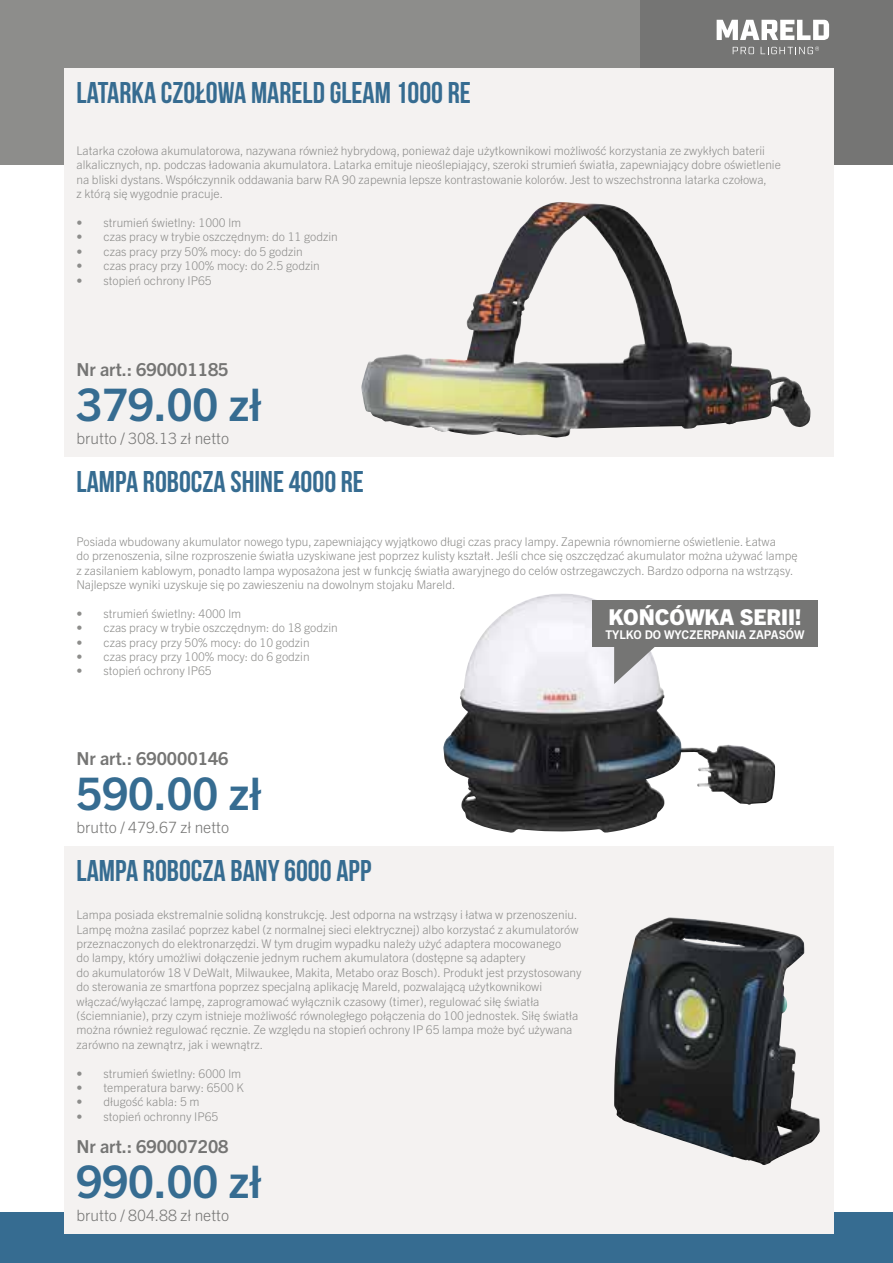
<style>
.page{position:relative;width:893px;height:1263px;background:#fff}
.page>*{position:absolute;margin:0;border:0;box-sizing:border-box;transform-origin:0 0}
.t1{font:700 45px "Trade Gothic Next LT Pro";color:#366c91}
.t2{font:700 30px "Bebas Neue";color:#366c91}
.t3{font:800 21.9px "Trade Gothic Next LT Pro";color:#fff}
.t4{font:700 17.85px "Trade Gothic Next LT Pro";color:#757574}
.t5{font:300 15.6px "Trade Gothic Next LT Pro";color:#757574}
.t6{font:300 12px/14.4px "Trade Gothic Next LT Pro";color:#8d8d8b}
.t7{font:700 12px "Trade Gothic Next LT Pro";color:#fff}
</style>
<div class="page">
<div style="left:0;top:1212px;width:893px;height:51px;background:#366c91"></div>
<div style="left:0;top:0;width:640px;height:164px;background:#8d8d8b"></div>
<div style="left:640px;top:0;width:253px;height:164px;background:#757574"></div>
<div style="left:64px;top:69px;width:769px;height:388px;background:#f4f2f1"></div>
<div style="left:64px;top:845px;width:769px;height:389px;background:#f4f2f1"></div>
<img style="left:361px;top:202px;width:449px;height:235px">
<img style="left:443px;top:597px;width:332px;height:236px">
<img style="left:614px;top:917px;width:206px;height:248px">
<div style="left:592px;top:600px;width:226px;height:47px;background:#757574"></div>
<svg style="left:614px;top:647px;width:43px;height:37px;background:#b1b1b3"></svg>
<svg style="left:733px;top:47px;width:21px;height:7px"></svg>
<svg style="left:761px;top:47px;width:58px;height:7px"></svg>
<svg style="left:717px;top:20px;width:112px;height:20px"></svg>
<h2 class="t2" style="left:77px;top:76px;width:396px">LATARKA CZOŁOWA MARELD GLEAM 1000 RE</h2>
<p class="t6" style="left:77px;top:143px;width:706px">Latarka czołowa akumulatorowa, nazywana również hybrydową, ponieważ daje użytkownikowi możliwość korzystania ze zwykłych baterii alkalicznych, np. podczas ładowania akumulatora. Latarka emituje nieoślepiający, szeroki strumień światła, zapewniający dobre oświetlenie na bliski dystans. Współczynnik oddawania barw RA 90 zapewnia lepsze kontrastowanie kolorów. Jest to wszechstronna latarka czołowa,<br>z którą się wygodnie pracuje.</p>
<p class="t6" style="left:77px;top:215px;width:166px">• strumień świetlny: 1000 lm</p>
<p class="t6" style="left:77px;top:229px;width:263px">• czas pracy w trybie oszczędnym: do 11 godzin</p>
<p class="t6" style="left:77px;top:243px;width:228px">• czas pracy przy 50% mocy: do 5 godzin</p>
<p class="t6" style="left:77px;top:258px;width:245px">• czas pracy przy 100% mocy: do 2.5 godzin</p>
<p class="t6" style="left:77px;top:272px;width:137px">• stopień ochrony IP65</p>
<h3 class="t4" style="left:77px;top:357px;width:153px">Nr art.: 690001185</h3>
<h1 class="t1" style="left:77px;top:374px;width:187px">379.00 zł</h1>
<h3 class="t5" style="left:77px;top:427px;width:154px">brutto / 308.13 zł netto</h3>
<h2 class="t2" style="left:77px;top:465px;width:289px">LAMPA ROBOCZA SHINE 4000 RE</h2>
<p class="t6" style="left:77px;top:533px;width:723px">Posiada wbudowany akumulator nowego typu, zapewniający wyjątkowo długi czas pracy lampy. Zapewnia równomierne oświetlenie. Łatwa<br>do przenoszenia, silne rozproszenie światła uzyskiwane jest poprzez kulisty kształt. Jeśli chce się oszczędzać akumulator można używać lampę z zasilaniem kablowym, ponadto lampa wyposażona jest w funkcję światła awaryjnego do celów ostrzegawczych. Bardzo odporna na wstrząsy.<br>Najlepsze wyniki uzyskuje się po zawieszeniu na dowolnym stojaku Mareld.</p>
<p class="t6" style="left:77px;top:605px;width:166px">• strumień świetlny: 4000 lm</p>
<p class="t6" style="left:77px;top:620px;width:263px">• czas pracy w trybie oszczędnym: do 18 godzin</p>
<p class="t6" style="left:77px;top:634px;width:235px">• czas pracy przy 50% mocy: do 10 godzin</p>
<p class="t6" style="left:77px;top:648px;width:235px">• czas pracy przy 100% mocy: do 6 godzin</p>
<p class="t6" style="left:77px;top:663px;width:137px">• stopień ochrony IP65</p>
<h3 class="t3" style="left:608px;top:601px;width:195px">KOŃCÓWKA SERII!</h3>
<p class="t7" style="left:605px;top:626px;width:201px">TYLKO DO WYCZERPANIA ZAPASÓW</p>
<h3 class="t4" style="left:77px;top:746px;width:153px">Nr art.: 690000146</h3>
<h1 class="t1" style="left:77px;top:762px;width:187px">590.00 zł</h1>
<h3 class="t5" style="left:77px;top:816px;width:154px">brutto / 479.67 zł netto</h3>
<h2 class="t2" style="left:77px;top:854px;width:296px">LAMPA ROBOCZA BANY 6000 APP</h2>
<p class="t6" style="left:77px;top:907px;width:506px">Lampa posiada ekstremalnie solidną konstrukcję. Jest odporna na wstrząsy i łatwa w przenoszeniu.<br>Lampę można zasilać poprzez kabel (z normalnej sieci elektrycznej) albo korzystać z akumulatorów przeznaczonych do elektronarzędzi. W tym drugim wypadku należy użyć adaptera mocowanego<br>do lampy, który umożliwi dołączenie jednym ruchem akumulatora (dostępne są adaptery<br>do akumulatorów 18 V DeWalt, Milwaukee, Makita, Metabo oraz Bosch). Produkt jest przystosowany do sterowania ze smartfona poprzez specjalną aplikację Mareld, pozwalającą użytkownikowi włączać/wyłączać lampę, zaprogramować wyłącznik czasowy (timer), regulować siłę światła (ściemnianie), przy czym istnieje możliwość równoległego połączenia do 100 jednostek. Siłę światła można również regulować ręcznie. Ze względu na stopień ochrony IP 65 lampa może być używana zarówno na zewnątrz, jak i wewnątrz.</p>
<p class="t6" style="left:77px;top:1065px;width:166px">• strumień świetlny: 6000 lm</p>
<p class="t6" style="left:77px;top:1079px;width:169px">• temperatura barwy: 6500 K</p>
<p class="t6" style="left:77px;top:1094px;width:124px">• długość kabla: 5 m</p>
<p class="t6" style="left:77px;top:1108px;width:143px">• stopień ochronny IP65</p>
<h3 class="t4" style="left:77px;top:1134px;width:153px">Nr art.: 690007208</h3>
<h1 class="t1" style="left:77px;top:1151px;width:187px">990.00 zł</h1>
<h3 class="t5" style="left:77px;top:1204px;width:154px">brutto / 804.88 zł netto</h3>
</div>
